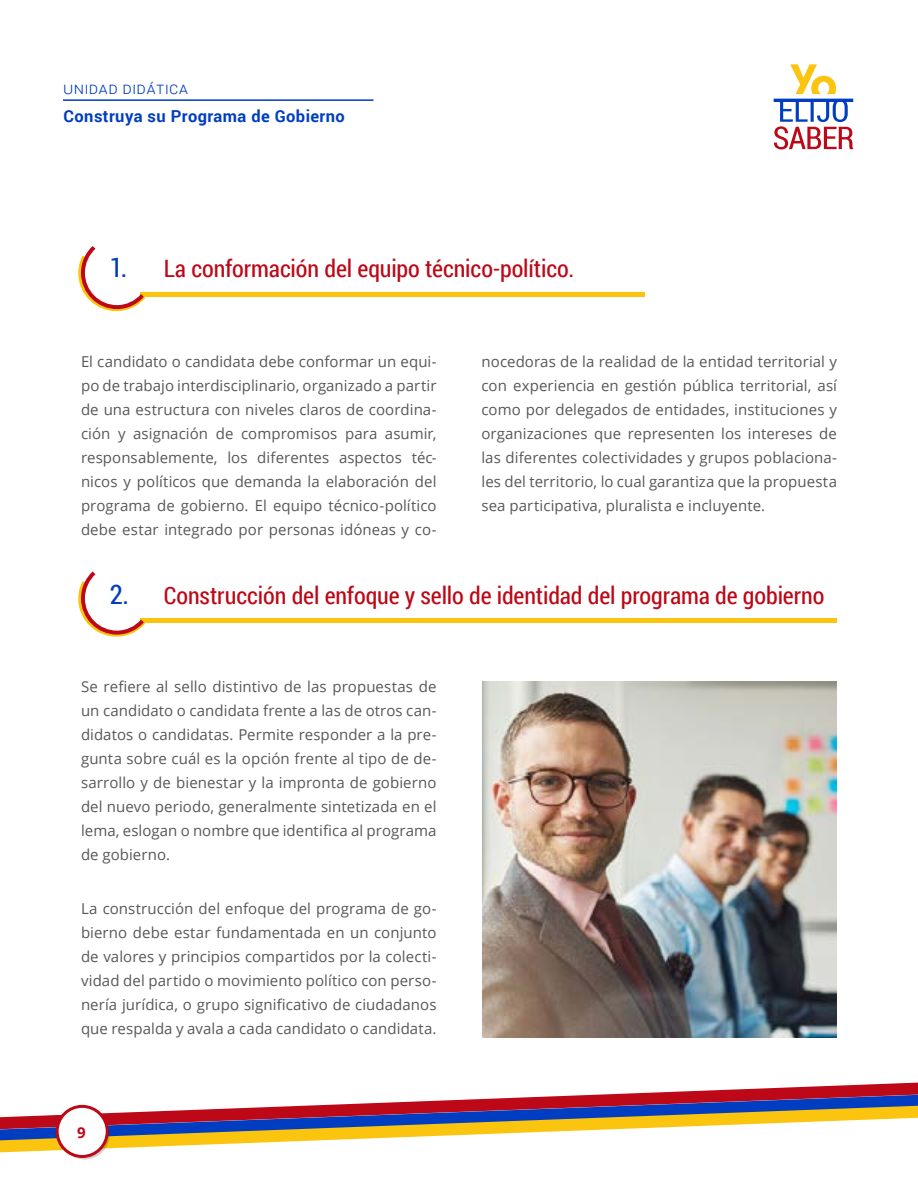
<style>
.page{position:relative;width:918px;height:1188px;background:#fff}
.page>*{position:absolute;margin:0;border:0;box-sizing:border-box;transform-origin:0 0}
.t1{font:24px "Roboto Condensed";letter-spacing:-.005em;color:#bc0817}
.t2{font:700 16.5px "Roboto";letter-spacing:.025em;color:#013dc0}
.t3{font:300 16.5px "Roboto";letter-spacing:.025em;color:#013dc0}
.t4{font:15px/24px "Open Sans";letter-spacing:.005em;color:#575756;text-align:justify}
.t5{font:700 15px "Open Sans";color:#bc0817}
.s1{font-size:27px;color:#013dc0}
</style>
<div class="page">
<svg style="left:0;top:1083px;width:918px;height:69px"></svg>
<svg style="left:60px;top:1109px;width:50px;height:50px"></svg>
<svg style="left:774px;top:64px;width:79px;height:85px"></svg>
<hr style="left:63px;top:99px;width:311px;height:2px;background:#013dc0">
<div style="left:57px;top:1106px;width:50px;height:50px;background:#fff;border-radius:50%"></div>
<div style="left:56px;top:1105px;width:53px;height:53px;border:3px solid #bc0817;border-radius:50%"></div>
<hr style="left:140px;top:293px;width:505px;height:4px;background:#fac40f">
<svg style="left:79px;top:246px;width:71px;height:66px"></svg>
<hr style="left:140px;top:618px;width:697px;height:4px;background:#fac40f">
<svg style="left:79px;top:572px;width:71px;height:65px"></svg>
<img style="left:482px;top:682px;width:354px;height:356px">
<p class="t3" style="left:63px;top:77px;width:127px">unidad didática</p>
<p class="t2" style="left:64px;top:104px;width:283px">Construya su Programa de Gobierno</p>
<h1 class="t1" style="left:110px;top:252px;width:466px"><span class="s1">1.</span> La conformación del equipo técnico-político.</h1>
<p class="t4" style="left:81px;top:349px;width:357px">El candidato o candidata debe conformar un equi&shy;po de trabajo interdisciplinario, organizado a partir de una estructura con niveles claros de coordina&shy;ción y asignación de compromisos para asumir, responsablemente, los diferentes aspectos téc&shy;nicos y políticos que demanda la elaboración del programa de gobierno. El equipo técnico-político debe estar integrado por personas idóneas y co-</p>
<p class="t4" style="left:482px;top:349px;width:357px">nocedoras de la realidad de la entidad territorial y con experiencia en gestión pública territorial, así como por delegados de entidades, instituciones y organizaciones que representen los intereses de las diferentes colectividades y grupos poblaciona&shy;les del territorio, lo cual garantiza que la propuesta sea participativa, pluralista e incluyente.</p>
<h1 class="t1" style="left:110px;top:578px;width:716px"><span class="s1">2.</span> Construcción del enfoque y sello de identidad del programa de gobierno</h1>
<p class="t4" style="left:81px;top:675px;width:357px">Se refiere al sello distintivo de las propuestas de un candidato o candidata frente a las de otros can&shy;didatos o candidatas. Permite responder a la pre&shy;gunta sobre cuál es la opción frente al tipo de de&shy;sarrollo y de bienestar y la impronta de gobierno del nuevo periodo, generalmente sintetizada en el lema, eslogan o nombre que identifica al programa de gobierno.</p>
<p class="t4" style="left:81px;top:897px;width:357px">La construcción del enfoque del programa de go&shy;bierno debe estar fundamentada en un conjunto de valores y principios compartidos por la colecti&shy;vidad del partido o movimiento político con perso&shy;nería jurídica, o grupo significativo de ciudadanos que respalda y avala a cada candidato o candidata.</p>
<p class="t5" style="left:77px;top:1122px;width:10px">9</p>
</div>
